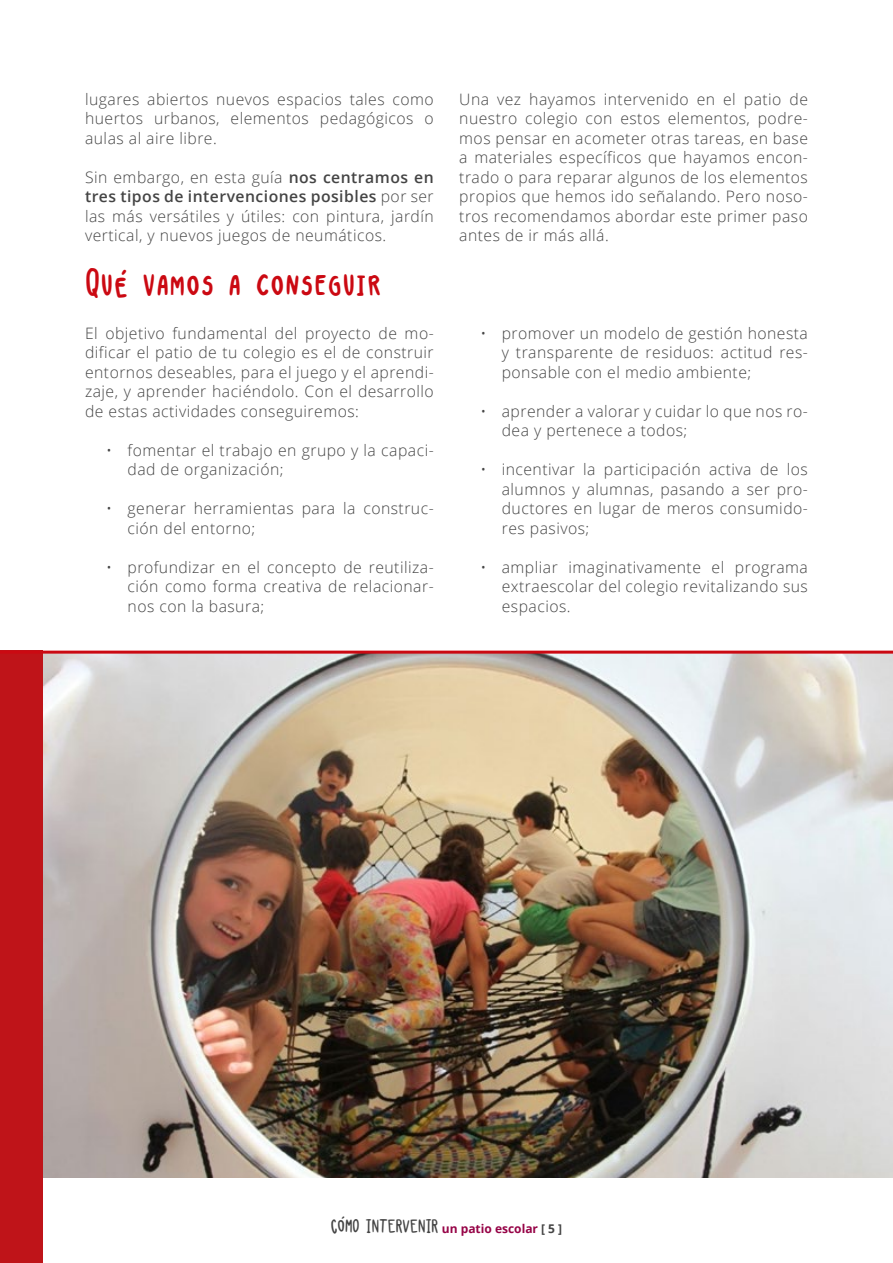
<style>
.page{position:relative;width:893px;height:1263px;background:#fff}
.page>*{position:absolute;margin:0;border:0;box-sizing:border-box;transform-origin:0 0}
.t1{font:45px "Kap";letter-spacing:.02em;color:#cb0912}
.t2{font:21px "Kap";color:#444}
.t3{font:300 15.75px/19.5px "Open Sans";letter-spacing:.03em;color:#444;text-align:justify}
.s1{font-weight:600}
.s2{font-family:"Open Sans";font-weight:700;font-size:12px;color:#960447}
.s3{font-family:"Open Sans";font-weight:700;font-size:12px}
</style>
<div class="page">
<img style="left:43px;top:654px;width:850px;height:524px">
<div style="left:0;top:651px;width:43px;height:612px;background:#bf1419"></div>
<hr style="left:0;top:651px;width:893px;height:3px;background:#cb0912">
<p class="t3" style="left:85px;top:89px;width:350px">lugares abiertos nuevos espacios tales como huertos urbanos, elementos pedagógicos o aulas al aire libre.</p>
<p class="t3" style="left:85px;top:167px;width:350px">Sin embargo, en esta guía <span class="s1">nos centramos en tres tipos de intervenciones posibles</span> por ser las más versátiles y útiles: con pintura, jardín vertical, y nuevos juegos de neumáticos.</p>
<h1 class="t1" style="left:85px;top:260px;width:298px">Qué vamos a conseguir</h1>
<p class="t3" style="left:85px;top:323px;width:350px">El objetivo fundamental del proyecto de mo&shy;dificar el patio de tu colegio es el de construir entornos deseables, para el juego y el aprendi&shy;zaje, y aprender haciéndolo. Con el desarrollo de estas actividades conseguiremos:</p>
<p class="t3" style="left:128px;top:440px;width:308px;text-indent:-21px">• fomentar el trabajo en grupo y la capaci&shy;dad de organización;</p>
<p class="t3" style="left:128px;top:498px;width:308px;text-indent:-21px">• generar herramientas para la construc&shy;ción del entorno;</p>
<p class="t3" style="left:128px;top:557px;width:308px;text-indent:-21px">• profundizar en el concepto de reutiliza&shy;ción como forma creativa de relacionar&shy;nos con la basura;</p>
<p class="t3" style="left:459px;top:89px;width:350px">Una vez hayamos intervenido en el patio de nuestro colegio con estos elementos, podre&shy;mos pensar en acometer otras tareas, en base a materiales específicos que hayamos encon&shy;trado o para reparar algunos de los elementos propios que hemos ido señalando. Pero noso&shy;tros recomendamos abordar este primer paso antes de ir más allá.</p>
<p class="t3" style="left:502px;top:323px;width:308px;text-indent:-21px">• promover un modelo de gestión honesta y transparente de residuos: actitud res&shy;ponsable con el medio ambiente;</p>
<p class="t3" style="left:502px;top:401px;width:308px;text-indent:-21px">• aprender a valorar y cuidar lo que nos ro&shy;dea y pertenece a todos;</p>
<p class="t3" style="left:502px;top:459px;width:308px;text-indent:-21px">• incentivar la participación activa de los alumnos y alumnas, pasando a ser pro&shy;ductores en lugar de meros consumido&shy;res pasivos;</p>
<p class="t3" style="left:502px;top:557px;width:308px;text-indent:-21px">• ampliar imaginativamente el programa extraescolar del colegio revitalizando sus espacios.</p>
<h2 class="t2" style="left:331px;top:1216px;width:233px">CÓMO INTERVENIR <span class="s2">un patio escolar</span> <span class="s3">[ 5 ]</span></h2>
</div>
